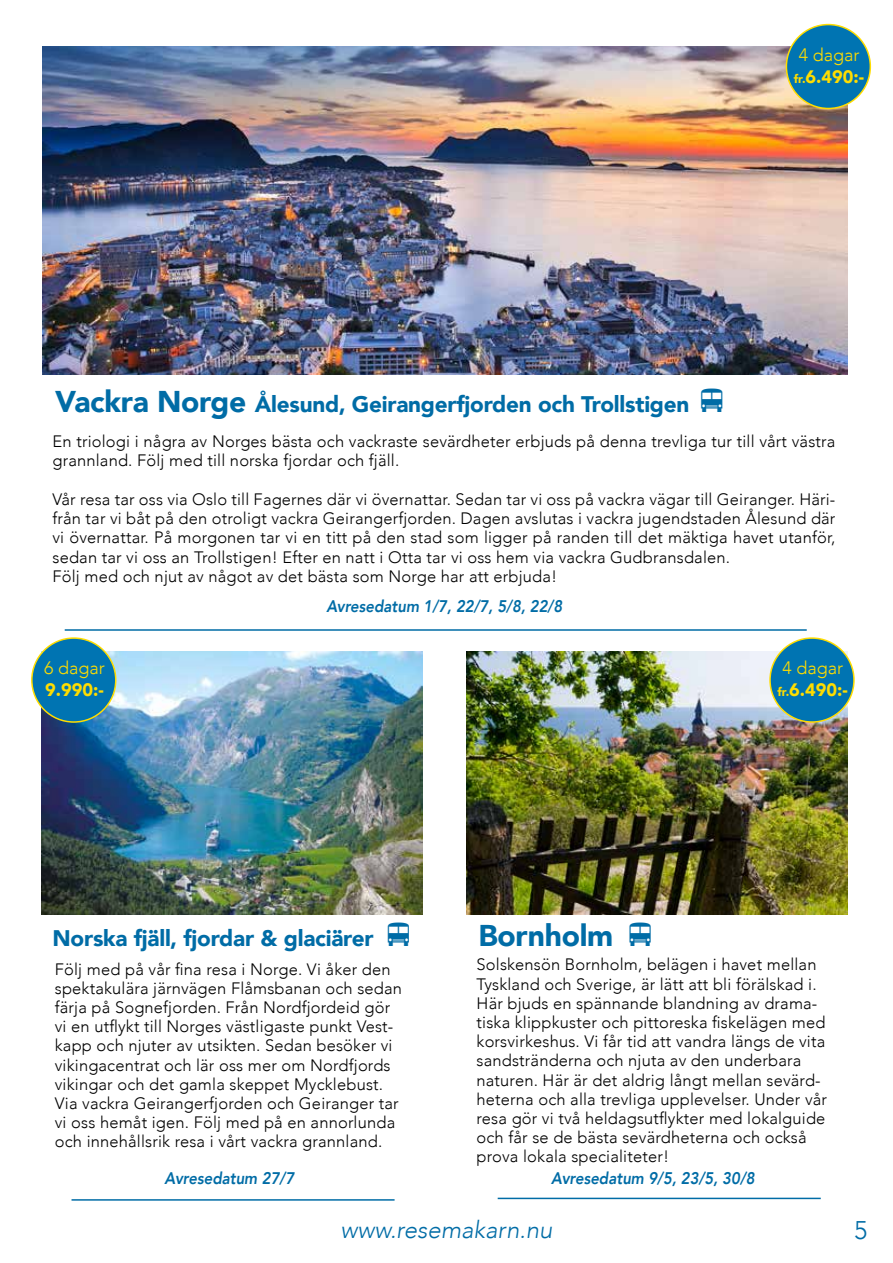
<style>
.page{position:relative;width:893px;height:1263px;background:#fff}
.page>*{position:absolute;margin:0;border:0;box-sizing:border-box;transform-origin:0 0}
.t1{font:900 30px "Avenir";letter-spacing:-.01em;color:#006ca6}
.t2{font:300 25.5px "Avenir";color:#006ca6}
.t3{font:italic 300 24px "Avenir";color:#006ca6}
.t4{font:900 22.5px "Avenir";letter-spacing:-.01em;color:#006ca6}
.t5{font:900 18px/21.6px "Avenir";color:#fd0}
.t6{font:300 18px "Avenir";color:#fd0}
.t7{font:italic 800 16.8px "Avenir";color:#006ca6;scale:.89 1}
.t8{font:300 16.5px/19.2px "Avenir";letter-spacing:.01em;color:#000}
.s1{font-weight:300}
.s2{font-size:12px}
.s3{font-size:30px}
</style>
<div class="page">
<hr style="left:65px;top:629px;width:742px;height:2px;background:#006ca6">
<hr style="left:72px;top:1199px;width:323px;height:2px;background:#006ca6">
<hr style="left:498px;top:1198px;width:323px;height:1px;background:#006ca6">
<img style="left:466px;top:651px;width:382px;height:264px">
<img style="left:41px;top:651px;width:381px;height:264px">
<img style="left:42px;top:47px;width:806px;height:327px">
<div style="left:32px;top:638px;width:84px;height:84px;background:#0074b2;border-radius:50%"></div>
<div style="left:31px;top:637px;width:85px;height:86px;border:2px solid #fd0;border-radius:50%"></div>
<div style="left:770px;top:638px;width:84px;height:84px;background:#0074b2;border-radius:50%"></div>
<div style="left:769px;top:637px;width:86px;height:86px;border:2px solid #fd0;border-radius:50%"></div>
<div style="left:786px;top:25px;width:84px;height:83px;background:#0074b2;border-radius:50%"></div>
<div style="left:786px;top:24px;width:85px;height:85px;border:2px solid #fd0;border-radius:50%"></div>
<p class="t5" style="left:794px;top:43px;width:72px"><span class="s1">4 dagar </span><span class="s2">fr.</span>6.490:-</p>
<h3 class="t4" style="left:55px;top:385px;width:677px"><span class="s3">Vackra Norge</span> Ålesund, Geirangerfjorden och Trollstigen ❖</h3>
<p class="t8" style="left:52px;top:432px;width:784px">En triologi i några av Norges bästa och vackraste sevärdheter erbjuds på denna trevliga tur till vårt västra grannland. Följ med till norska fjordar och fjäll.</p>
<p class="t8" style="left:52px;top:490px;width:784px">Vår resa tar oss via Oslo till Fagernes där vi övernattar. Sedan tar vi oss på vackra vägar till Geiranger. Häri&shy;från tar vi båt på den otroligt vackra Geirangerfjorden. Dagen avslutas i vackra jugendstaden Ålesund där vi övernattar. På morgonen tar vi en titt på den stad som ligger på randen till det mäktiga havet utanför, sedan tar vi oss an Trollstigen! Efter en natt i Otta tar vi oss hem via vackra Gudbransdalen.<br>Följ med och njut av något av det bästa som Norge har att erbjuda!</p>
<p class="t7" style="left:326px;top:596px;width:267px">Avresedatum 1/7, 22/7, 5/8, 22/8</p>
<p class="t6" style="left:44px;top:658px;width:62px">6 dagar</p>
<p class="t5" style="left:45px;top:678px;width:60px">9.990:-</p>
<h3 class="t4" style="left:52px;top:919px;width:366px">Norska fjäll, fjordar &amp; glaciärer ❖</h3>
<h1 class="t1" style="left:478px;top:910px;width:182px">Bornholm ❖</h1>
<p class="t5" style="left:777px;top:657px;width:72px"><span class="s1">4 dagar </span><span class="s2">fr.</span>6.490:-</p>
<p class="t8" style="left:55px;top:959px;width:349px">Följ med på vår fina resa i Norge. Vi åker den spektakulära järnvägen Flåmsbanan och sedan färja på Sognefjorden. Från Nordfjordeid gör vi en utflykt till Norges västligaste punkt Vest&shy;kapp och njuter av utsikten. Sedan besöker vi vikingacentrat och lär oss mer om Nordfjords vikingar och det gamla skeppet Mycklebust.<br>Via vackra Geirangerfjorden och Geiranger tar vi oss hemåt igen. Följ med på en annorlunda och innehållsrik resa i vårt vackra grannland.</p>
<p class="t7" style="left:165px;top:1168px;width:147px">Avresedatum 27/7</p>
<p class="t8" style="left:477px;top:955px;width:352px">Solskensön Bornholm, belägen i havet mellan Tyskland och Sverige, är lätt att bli förälskad i.<br>Här bjuds en spännande blandning av drama&shy;tiska klippkuster och pittoreska fiskelägen med korsvirkeshus. Vi får tid att vandra längs de vita sandstränderna och njuta av den underbara naturen. Här är det aldrig långt mellan sevärd&shy;heterna och alla trevliga upplevelser. Under vår resa gör vi två heldagsutflykter med lokalguide och får se de bästa sevärdheterna och också prova lokala specialiteter!</p>
<p class="t7" style="left:551px;top:1168px;width:230px">Avresedatum 9/5, 23/5, 30/8</p>
<h3 class="t3" style="left:341px;top:1215px;width:213px">www.resemakarn.nu</h3>
<h2 class="t2" style="left:854px;top:1215px;width:15px">5</h2>
</div>
